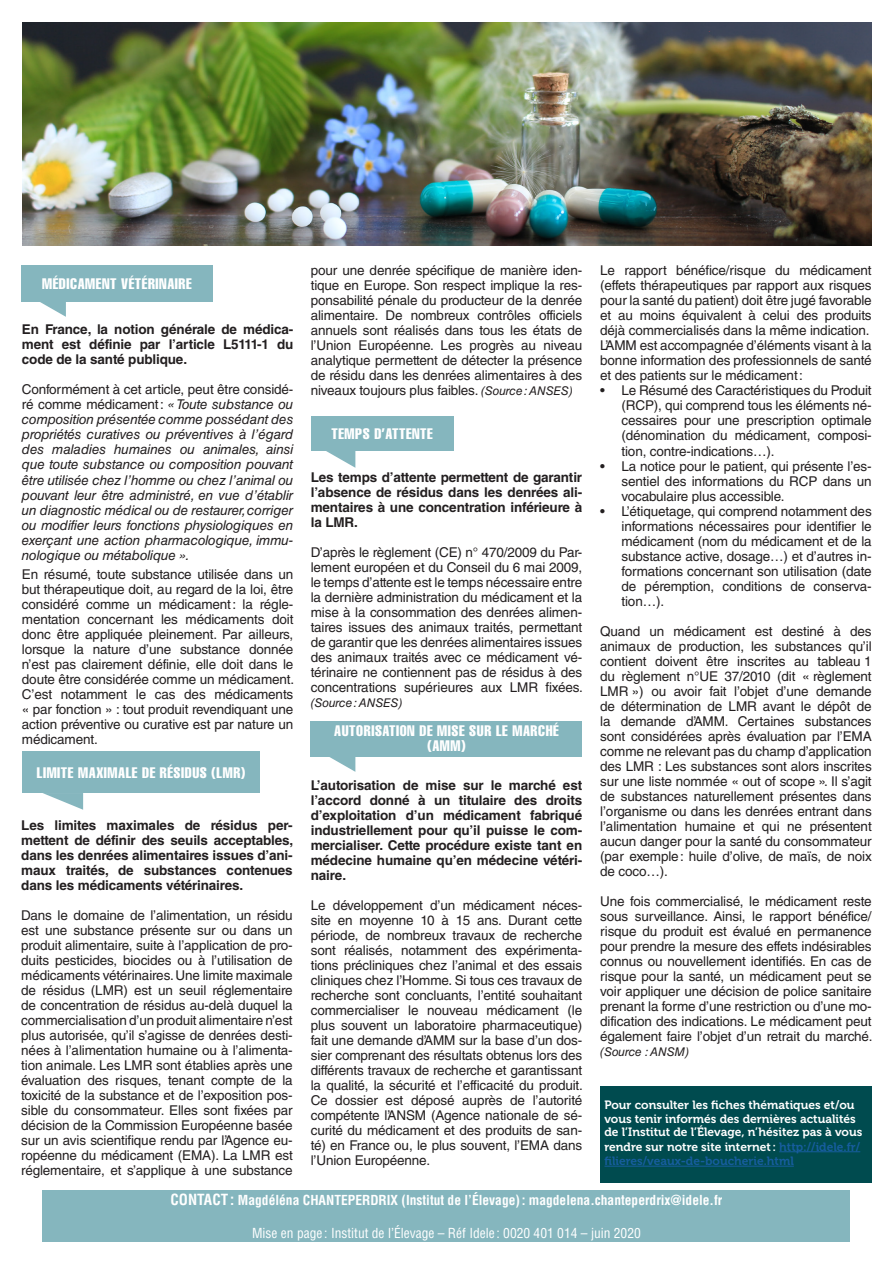
<style>
.page{position:relative;width:893px;height:1263px;background:#fff}
.page>*{position:absolute;margin:0;border:0;box-sizing:border-box;transform-origin:0 0}
.t1{font:15px/15px "Helvetica LT Std Comp";letter-spacing:.04em;color:#fff;text-align:center}
.t2{font:13.5px/15px "Helvetica LT Std";letter-spacing:-.01em;color:#231f20;text-align:justify}
.t3{font:700 13.5px/15px "Helvetica LT Std";letter-spacing:-.01em;color:#231f20;text-align:justify}
.t4{font:italic 13.5px/15px "Helvetica LT Std";letter-spacing:-.01em;color:#231f20;text-align:justify}
.t5{font:700 condensed 13.5px "Helvetica LT Std";color:#fff}
.t6{font:condensed 13.5px "Helvetica LT Std";color:#fff}
.t7{font:12px/14px "Museo 700";color:#fff}
.t8{font:italic 12px "Helvetica LT Std";letter-spacing:-.01em;color:#231f20}
.s1{font-style:italic;font-size:12px}
.s2{font-size:15px}
.s3{font-style:normal}
.s4{color:#175d9e}
</style>
<div class="page">
<svg style="left:40px;top:302px;width:26px;height:15px"></svg>
<div style="left:21px;top:266px;width:192px;height:36px;background:#85b6be"></div>
<svg style="left:43px;top:793px;width:40px;height:17px"></svg>
<div style="left:22px;top:751px;width:238px;height:42px;background:#85b6be"></div>
<svg style="left:326px;top:451px;width:29px;height:17px"></svg>
<div style="left:311px;top:417px;width:143px;height:34px;background:#85b6be"></div>
<svg style="left:326px;top:756px;width:29px;height:16px"></svg>
<div style="left:311px;top:721px;width:271px;height:35px;background:#85b6be"></div>
<div style="left:43px;top:1191px;width:807px;height:51px;background:#85b6be"></div>
<div style="left:600px;top:1086px;width:272px;height:97px;background:#004b4f"></div>
<hr style="left:779px;top:1151px;width:81px;height:1px;background:#175d9e">
<hr style="left:604px;top:1166px;width:190px;height:1px;background:#175d9e">
<img style="left:22px;top:22px;width:850px;height:224px">
<p class="t2" style="left:600px;top:263px;width:273px">Le rapport bénéfice/risque du médicament (effets thérapeutiques par rapport aux risques pour la santé du patient) doit être jugé favorable et au moins équivalent à celui des produits déjà commercialisés dans la même indication.</p>
<p class="t2" style="left:600px;top:338px;width:273px">L’AMM est accompagnée d’éléments visant à la bonne information des professionnels de santé et des patients sur le médicament:</p>
<p class="t2" style="left:621px;top:383px;width:252px;text-indent:-21px">• Le Résumé des Caractéristiques du Produit (RCP), qui comprend tous les éléments né&shy;cessaires pour une prescription optimale (dénomination du médicament, composi&shy;tion, contre-indications…).</p>
<p class="t2" style="left:621px;top:458px;width:252px;text-indent:-21px">• La notice pour le patient, qui présente l’es&shy;sentiel des informations du RCP dans un vocabulaire plus accessible.</p>
<p class="t2" style="left:621px;top:503px;width:252px;text-indent:-21px">• L’étiquetage, qui comprend notamment des informations nécessaires pour identifier le médicament (nom du médicament et de la substance active, dosage…) et d’autres in&shy;formations concernant son utilisation (date de péremption, conditions de conserva&shy;tion…).</p>
<p class="t2" style="left:600px;top:623px;width:273px">Quand un médicament est destiné à des animaux de production, les substances qu’il contient doivent être inscrites au tableau 1 du règlement n°UE 37/2010 (dit « règlement LMR ») ou avoir fait l’objet d’une demande de détermination de LMR avant le dépôt de la demande d’AMM. Certaines substances sont considérées après évaluation par l’EMA comme ne relevant pas du champ d’application des LMR : Les substances sont alors inscrites sur une liste nommée « out of scope ». Il s’agit de substances naturellement présentes dans l’organisme ou dans les denrées entrant dans l’alimentation humaine et qui ne présentent aucun danger pour la santé du consommateur (par exemple: huile d’olive, de maïs, de noix de coco…).</p>
<p class="t2" style="left:600px;top:893px;width:274px">Une fois commercialisé, le médicament reste sous surveillance. Ainsi, le rapport bénéfice/ risque du produit est évalué en permanence pour prendre la mesure des effets indésirables connus ou nouvellement identifiés. En cas de risque pour la santé, un médicament peut se voir appliquer une décision de police sanitaire prenant la forme d’une restriction ou d’une mo&shy;dification des indications. Le médicament peut également faire l’objet d’un retrait du marché.</p>
<p class="t8" style="left:600px;top:1044px;width:90px">(Source : ANSM)</p>
<p class="t2" style="left:311px;top:263px;width:273px">pour une denrée spécifique de manière iden&shy;tique en Europe. Son respect implique la res&shy;ponsabilité pénale du producteur de la denrée alimentaire. De nombreux contrôles officiels annuels sont réalisés dans tous les états de l’Union Européenne. Les progrès au niveau analytique permettent de détecter la présence de résidu dans les denrées alimentaires à des niveaux toujours plus faibles. <span class="s1">(Source: ANSES)</span></p>
<p class="t1" style="left:331px;top:426px;width:103px">TEMPS D’ATTENTE</p>
<p class="t3" style="left:311px;top:469px;width:273px">Les temps d’attente permettent de garantir l’absence de résidus dans les denrées ali&shy;mentaires à une concentration inférieure à la LMR.</p>
<p class="t2" style="left:311px;top:544px;width:274px">D’après le règlement (CE) n° 470/2009 du Par&shy;lement européen et du Conseil du 6 mai 2009, le temps d’attente est le temps nécessaire entre la dernière administration du médicament et la mise à la consommation des denrées alimen&shy;taires issues des animaux traités, permettant de garantir que les denrées alimentaires issues des animaux traités avec ce médicament vé&shy;térinaire ne contiennent pas de résidus à des concentrations supérieures aux LMR fixées.</p>
<p class="t8" style="left:311px;top:695px;width:93px">(Source: ANSES)</p>
<p class="t1" style="left:334px;top:723px;width:226px">AUTORISATION DE MISE SUR LE MARCHÉ (AMM)</p>
<p class="t3" style="left:311px;top:778px;width:273px">L’autorisation de mise sur le marché est l’accord donné à un titulaire des droits d’exploitation d’un médicament fabriqué industriellement pour qu’il puisse le com&shy;mercialiser. Cette procédure existe tant en médecine humaine qu’en médecine vétéri&shy;naire.</p>
<p class="t2" style="left:311px;top:898px;width:274px">Le développement d’un médicament néces&shy;site en moyenne 10 à 15 ans. Durant cette période, de nombreux travaux de recherche sont réalisés, notamment des expérimenta&shy;tions précliniques chez l’animal et des essais cliniques chez l’Homme. Si tous ces travaux de recherche sont concluants, l’entité souhaitant commercialiser le nouveau médicament (le plus souvent un laboratoire pharmaceutique) fait une demande d’AMM sur la base d’un dos&shy;sier comprenant des résultats obtenus lors des différents travaux de recherche et garantissant la qualité, la sécurité et l’efficacité du produit.<br>Ce dossier est déposé auprès de l’autorité compétente l’ANSM (Agence nationale de sé&shy;curité du médicament et des produits de san&shy;té) en France ou, le plus souvent, l’EMA dans l’Union Européenne.</p>
<p class="t5" style="left:171px;top:1192px;width:553px"><span class="s2">CONTACT :</span> Magdéléna CHANTEPERDRIX (Institut de l’Élevage): magdelena.chanteperdrix@idele.fr</p>
<p class="t6" style="left:252px;top:1225px;width:390px">Mise en page : Institut de l’Élevage – Réf Idele : 0020 401 014 – juin 2020</p>
<p class="t1" style="left:42px;top:276px;width:151px">MÉDICAMENT VÉTÉRINAIRE</p>
<p class="t3" style="left:22px;top:322px;width:273px">En France, la notion générale de médica&shy;ment est définie par l’article L5111-1 du code de la santé publique.</p>
<p class="t4" style="left:22px;top:382px;width:273px"><span class="s3">Conformément à cet article, peut être considé&shy;ré comme médicament:</span> « Toute substance ou composition présentée comme possédant des propriétés curatives ou préventives à l’égard des maladies humaines ou animales, ainsi que toute substance ou composition pouvant être utilisée chez l’homme ou chez l’animal ou pouvant leur être administré, en vue d’établir un diagnostic médical ou de restaurer, corriger ou modifier leurs fonctions physiologiques en exerçant une action pharmacologique, immu&shy;nologique ou métabolique ».</p>
<p class="t2" style="left:22px;top:566px;width:274px">En résumé, toute substance utilisée dans un but thérapeutique doit, au regard de la loi, être considéré comme un médicament: la régle&shy;mentation concernant les médicaments doit donc être appliquée pleinement. Par ailleurs, lorsque la nature d’une substance donnée n’est pas clairement définie, elle doit dans le doute être considérée comme un médicament.<br>C’est notamment le cas des médicaments « par fonction » : tout produit revendiquant une action préventive ou curative est par nature un médicament.</p>
<p class="t1" style="left:37px;top:764px;width:210px">LIMITE MAXIMALE DE RÉSIDUS (LMR)</p>
<p class="t3" style="left:21px;top:818px;width:274px">Les limites maximales de résidus per&shy;mettent de définir des seuils acceptables, dans les denrées alimentaires issues d’ani&shy;maux traités, de substances contenues dans les médicaments vétérinaires.</p>
<p class="t2" style="left:21px;top:908px;width:273px">Dans le domaine de l’alimentation, un résidu est une substance présente sur ou dans un produit alimentaire, suite à l’application de pro&shy;duits pesticides, biocides ou à l’utilisation de médicaments vétérinaires. Une limite maximale de résidus (LMR) est un seuil réglementaire de concentration de résidus au-delà duquel la commercialisation d’un produit alimentaire n’est plus autorisée, qu’il s’agisse de denrées desti&shy;nées à l’alimentation humaine ou à l’alimenta&shy;tion animale. Les LMR sont établies après une évaluation des risques, tenant compte de la toxicité de la substance et de l’exposition pos&shy;sible du consommateur. Elles sont fixées par décision de la Commission Européenne basée sur un avis scientifique rendu par l’Agence eu&shy;ropéenne du médicament (EMA). La LMR est réglementaire, et s’applique à une substance</p>
<p class="t7" style="left:604px;top:1098px;width:259px">Pour consulter les fiches thématiques et/ou vous tenir informés des dernières actualités de l’Institut de l’Élevage, n’hésitez pas à vous rendre sur notre site internet: <span class="s4">http://idele.fr/ filieres/veaux-de-boucherie.html</span></p>
</div>
